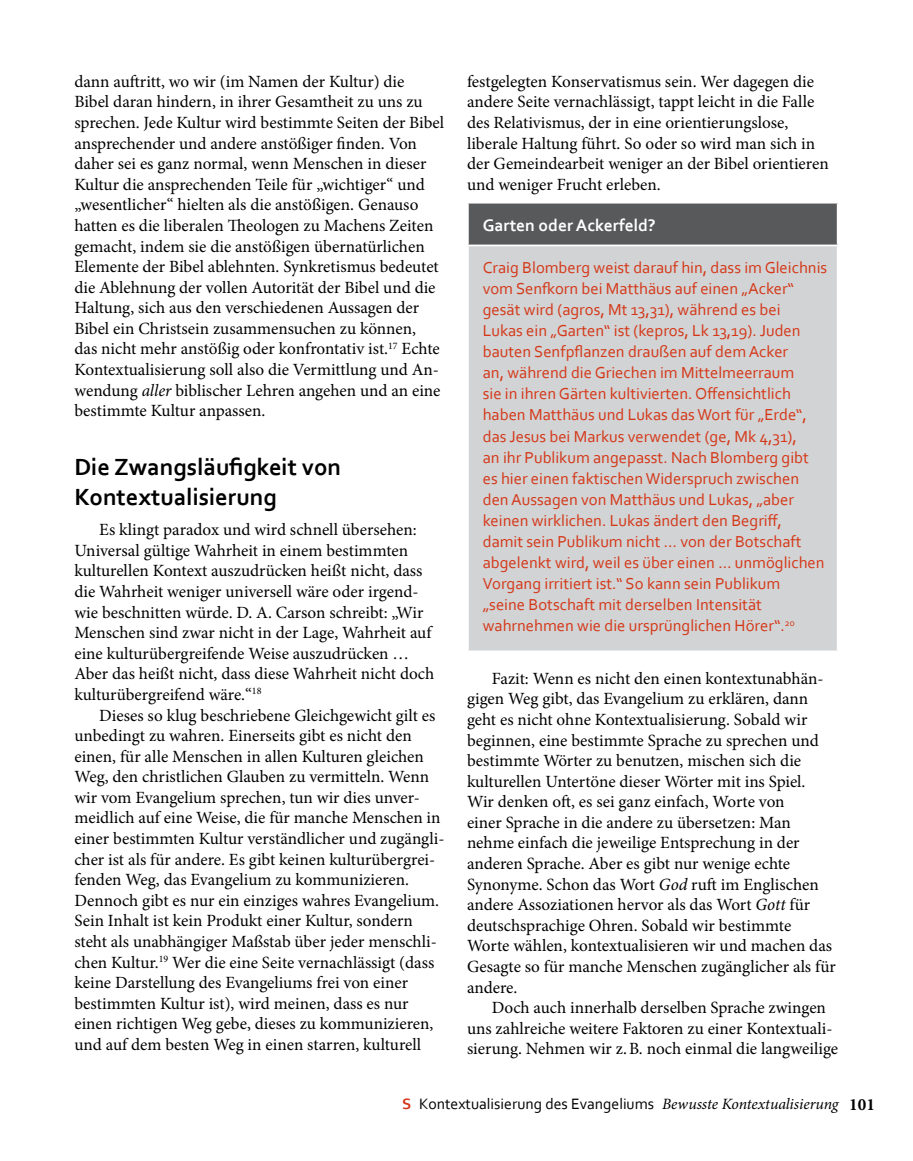
<style>
.page{position:relative;width:913px;height:1161px;background:#fff}
.page>*{position:absolute;margin:0;border:0;box-sizing:border-box;transform-origin:0 0}
.Ü4_Zwischentitel1{font:700 24.5px/29.4px "Corbel";color:#000}
.t1{font:700 17.5px "Corbel";color:#fff}
.Fließtext{font:17.15px/20.7px "Minion Pro";color:#000}
.t2{font:16.62px/21.2px "Corbel";color:#d53718}
.t3{font:15.75px "Corbel";color:#000}
.s1{font-style:italic}
.s2{font-weight:700;color:#d53718}
.s3{font-family:"Minion Pro";font-style:italic}
.s4{font-family:"Minion Pro";font-weight:700;font-size:17.15px}
</style>
<div class="page">
<div style="left:468px;top:203px;width:369px;height:42px;background:#58595b"></div>
<div style="left:468px;top:245px;width:369px;height:406px;background:#d1d3d4"></div>
<hr style="left:467px;top:202px;width:371px;height:2px;background:#fff">
<hr style="left:467px;top:204px;width:2px;height:41px;background:#fff">
<hr style="left:467px;top:245px;width:371px;height:1px;background:#fff">
<hr style="left:467px;top:246px;width:2px;height:404px;background:#fff">
<hr style="left:467px;top:650px;width:371px;height:2px;background:#fff">
<p class="Fließtext" style="left:74px;top:71px;width:371px">dann auftritt, wo wir (im Namen der Kultur) die<br>Bibel daran hindern, in ihrer Gesamtheit zu uns zu sprechen. Jede Kultur wird bestimmte Seiten der Bibel ansprechender und andere anstößiger finden. Von daher sei es ganz normal, wenn Menschen in dieser Kultur die ansprechenden Teile für „wichtiger“ und „wesentlicher“ hielten als die anstößigen. Genauso hatten es die liberalen Theologen zu Machens Zeiten gemacht, indem sie die anstößigen übernatürlichen Elemente der Bibel ablehnten. Synkretismus bedeutet die Ablehnung der vollen Autorität der Bibel und die Haltung, sich aus den verschiedenen Aussagen der Bibel ein Christsein zusammensuchen zu können,<br>das nicht mehr anstößig oder konfrontativ ist.<sup>17</sup> Echte Kontextualisierung soll also die Vermittlung und An&shy;wendung <span class="s1">aller</span> biblischer Lehren angehen und an eine bestimmte Kultur anpassen.</p>
<p class="Ü4_Zwischentitel1" style="left:74px;top:452px;width:268px">Die Zwangsläufigkeit von<br>Kontextualisierung</p>
<p class="Fließtext" style="left:74px;top:520px;width:361px;text-indent:25px">Es klingt paradox und wird schnell übersehen:<br>Universal gültige Wahrheit in einem bestimmten kulturellen Kontext auszudrücken heißt nicht, dass die Wahrheit weniger universell wäre oder irgend&shy;wie beschnitten würde. D. A. Carson schreibt: „Wir Menschen sind zwar nicht in der Lage, Wahrheit auf eine kulturübergreifende Weise auszudrücken … Aber das heißt nicht, dass diese Wahrheit nicht doch kulturübergreifend wäre.“<sup>18</sup></p>
<p class="Fließtext" style="left:74px;top:705px;width:371px;text-indent:25px">Dieses so klug beschriebene Gleichgewicht gilt es unbedingt zu wahren. Einerseits gibt es nicht den einen, für alle Menschen in allen Kulturen gleichen Weg, den christlichen Glauben zu vermitteln. Wenn wir vom Evangelium sprechen, tun wir dies unver&shy;meidlich auf eine Weise, die für manche Menschen in einer bestimmten Kultur verständlicher und zugängli&shy;cher ist als für andere. Es gibt keinen kulturübergrei&shy;fenden Weg, das Evangelium zu kommunizieren.<br>Dennoch gibt es nur ein einziges wahres Evangelium.<br>Sein Inhalt ist kein Produkt einer Kultur, sondern steht als unabhängiger Maßstab über jeder menschli&shy;chen Kultur.<sup>19</sup> Wer die eine Seite vernachlässigt (dass keine Darstellung des Evangeliums frei von einer bestimmten Kultur ist), wird meinen, dass es nur einen richtigen Weg gebe, dieses zu kommunizieren, und auf dem besten Weg in einen starren, kulturell</p>
<p class="Fließtext" style="left:467px;top:71px;width:363px">festgelegten Konservatismus sein. Wer dagegen die andere Seite vernachlässigt, tappt leicht in die Falle des Relativismus, der in eine orientierungslose, liberale Haltung führt. So oder so wird man sich in der Gemeindearbeit weniger an der Bibel orientieren und weniger Frucht erleben.</p>
<p class="t1" style="left:483px;top:214px;width:174px">Garten oder Ackerfeld?</p>
<p class="t2" style="left:483px;top:256px;width:346px">Craig Blomberg weist darauf hin, dass im Gleichnis vom Senfkorn bei Matthäus auf einen „Acker“ gesät wird (agros, Mt 13,31), während es bei<br>Lukas ein „Garten“ ist (kepros, Lk 13,19). Juden bauten Senfpflanzen draußen auf dem Acker<br>an, während die Griechen im Mittelmeerraum<br>sie in ihren Gärten kultivierten. Offensichtlich haben Matthäus und Lukas das Wort für „Erde“, das Jesus bei Markus verwendet (ge, Mk 4,31),<br>an ihr Publikum angepasst. Nach Blomberg gibt es hier einen faktischen Widerspruch zwischen den Aussagen von Matthäus und Lukas, „aber keinen wirklichen. Lukas ändert den Begriff,<br>damit sein Publikum nicht … von der Botschaft abgelenkt wird, weil es über einen … unmöglichen Vorgang irritiert ist.“ So kann sein Publikum<br>„seine Botschaft mit derselben Intensität wahrnehmen wie die ursprünglichen Hörer“.<sup>20</sup></p>
<p class="Fließtext" style="left:467px;top:668px;width:370px;text-indent:25px">Fazit: Wenn es nicht den einen kontextunabhän&shy;gigen Weg gibt, das Evangelium zu erklären, dann geht es nicht ohne Kontextualisierung. Sobald wir beginnen, eine bestimmte Sprache zu sprechen und bestimmte Wörter zu benutzen, mischen sich die kulturellen Untertöne dieser Wörter mit ins Spiel.<br>Wir denken oft, es sei ganz einfach, Worte von<br>einer Sprache in die andere zu übersetzen: Man nehme einfach die jeweilige Entsprechung in der anderen Sprache. Aber es gibt nur wenige echte Synonyme. Schon das Wort <span class="s1">God</span> ruft im Englischen andere Assoziationen hervor als das Wort <span class="s1">Gott</span> für deutschsprachige Ohren. Sobald wir bestimmte Worte wählen, kontextualisieren wir und machen das Gesagte so für manche Menschen zugänglicher als für andere.</p>
<p class="Fließtext" style="left:467px;top:997px;width:373px;text-indent:25px">Doch auch innerhalb derselben Sprache zwingen uns zahlreiche weitere Faktoren zu einer Kontextuali&shy;sierung. Nehmen wir z.B. noch einmal die langweilige</p>
<p class="t3" style="left:402px;top:1094px;width:474px"><span class="s2">S</span> Kontextualisierung des Evangeliums <span class="s3">Bewusste Kontextualisierung</span> <span class="s4">101</span></p>
</div>
